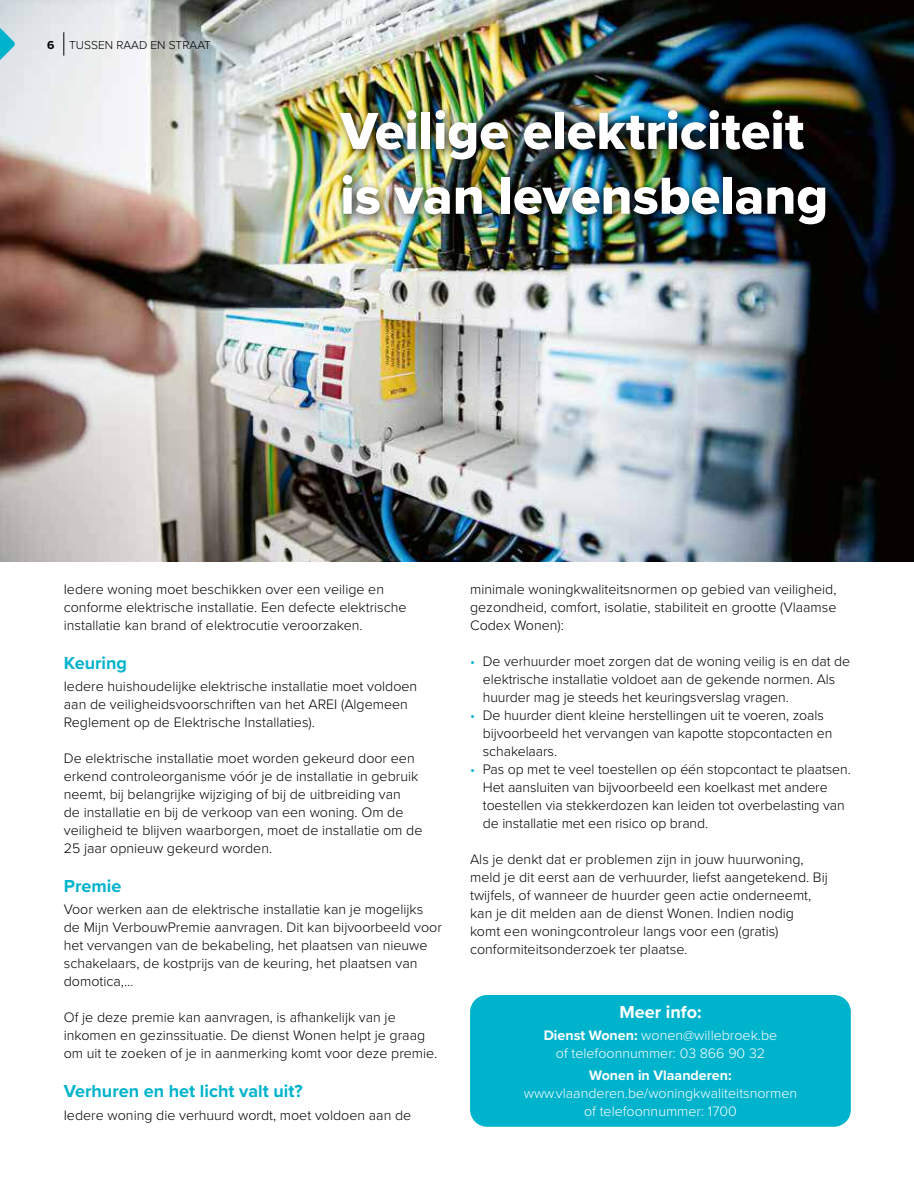
<style>
.page{position:relative;width:914px;height:1191px;background:#fff}
.page>*{position:absolute;margin:0;border:0;box-sizing:border-box;transform-origin:0 0}
.t1{font:54px/64.8px "Proxima Nova Extrabld";color:#fff}
.t2{font:700 18px "Proxima Nova";color:#00b3cc}
.t3{font:700 18px "Proxima Nova";color:#fff}
.t4{font:300 14.25px/18px "Proxima Nova";color:#000}
.t5{font:300 14.25px/18px "Proxima Nova";color:#fff;text-align:center}
.t6{font:700 14.25px "Proxima Nova";color:#fff}
.t7{font:300 12px "Proxima Nova";color:#000}
.s1{font-weight:700}
.s2{color:#00b3cc}
</style>
<div class="page">
<img style="left:0;top:0;width:914px;height:561px">
<svg style="left:63px;top:32px;width:1px;height:24px"></svg>
<svg style="left:0;top:1px;width:15px;height:86px"></svg>
<div style="left:470px;top:995px;width:380px;height:132px;background:#00b3cc;border-radius:17px"></div>
<div style="left:334px;top:104px;width:503px;height:132px;background:#000;opacity:.75"></div>
<p class="t7" style="left:47px;top:39px;width:165px"><span class="s1">6</span> TUSSEN RAAD EN STRAAT</p>
<h1 class="t1" style="left:340px;top:101px;width:489px">Veilige elektriciteit is van levensbelang</h1>
<p class="t4" style="left:64px;top:581px;width:344px">Iedere woning moet beschikken over een veilige en conforme elektrische installatie. Een defecte elektrische installatie kan brand of elektrocutie veroorzaken.</p>
<p class="t2" style="left:64px;top:655px;width:65px">Keuring</p>
<p class="t4" style="left:64px;top:678px;width:355px">Iedere huishoudelijke elektrische installatie moet voldoen aan de veiligheidsvoorschriften van het AREI (Algemeen<br>Reglement op de Elektrische Installaties).</p>
<p class="t4" style="left:64px;top:750px;width:360px">De elektrische installatie moet worden gekeurd door een erkend controleorganisme vóór je de installatie in gebruik neemt, bij belangrijke wijziging of bij de uitbreiding van<br>de installatie en bij de verkoop van een woning. Om de veiligheid te blijven waarborgen, moet de installatie om de 25 jaar opnieuw gekeurd worden.</p>
<p class="t2" style="left:64px;top:878px;width:59px">Premie</p>
<p class="t4" style="left:64px;top:901px;width:379px">Voor werken aan de elektrische installatie kan je mogelijks de Mijn VerbouwPremie aanvragen. Dit kan bijvoorbeeld voor het vervangen van de bekabeling, het plaatsen van nieuwe schakelaars, de kostprijs van de keuring, het plaatsen van domotica,…</p>
<p class="t4" style="left:64px;top:1009px;width:375px">Of je deze premie kan aanvragen, is a-ankelijk van je inkomen en gezinssituatie. De dienst Wonen helpt je graag om uit te zoeken of je in aanmerking komt voor deze premie.</p>
<p class="t2" style="left:64px;top:1083px;width:240px">Verhuren en het licht valt uit?</p>
<p class="t4" style="left:64px;top:1106px;width:349px">Iedere woning die verhuurd wordt, moet voldoen aan de</p>
<p class="t4" style="left:470px;top:581px;width:368px;text-align:justify">minimale woningkwaliteitsnormen op gebied van veiligheid, gezondheid, comfort, isolatie, stabiliteit en grootte (Vlaamse Codex Wonen):</p>
<p class="t4" style="left:483px;top:653px;width:369px;text-indent:-13px"><span class="s2">•</span> De verhuurder moet zorgen dat de woning veilig is en dat de elektrische installatie voldoet aan de gekende normen. Als huurder mag je steeds het keuringsverslag vragen.</p>
<p class="t4" style="left:483px;top:707px;width:351px;text-indent:-13px"><span class="s2">•</span> De huurder dient kleine herstellingen uit te voeren, zoals bijvoorbeeld het vervangen van kapotte stopcontacten en schakelaars.</p>
<p class="t4" style="left:483px;top:761px;width:369px;text-indent:-13px"><span class="s2">•</span> Pas op met te veel toestellen op één stopcontact te plaatsen.<br>Het aansluiten van bijvoorbeeld een koelkast met andere toestellen via stekkerdozen kan leiden tot overbelasting van de installatie met een risico op brand.</p>
<p class="t4" style="left:470px;top:851px;width:359px">Als je denkt dat er problemen zijn in jouw huurwoning, meld je dit eerst aan de verhuurder, liefst aangetekend. Bij twijfels, of wanneer de huurder geen actie onderneemt, kan je dit melden aan de dienst Wonen. Indien nodig<br>komt een woningcontroleur langs voor een (gratis) conformiteitsonderzoek ter plaatse.</p>
<p class="t3" style="left:619px;top:1003px;width:84px">Meer info:</p>
<p class="t5" style="left:543px;top:1027px;width:235px"><span class="s1">Dienst Wonen:</span> wonen@willebroek.be of telefoonnummer: 03 866 90 32</p>
<p class="t6" style="left:589px;top:1069px;width:144px">Wonen in Vlaanderen:</p>
<p class="t5" style="left:523px;top:1085px;width:275px">www.vlaanderen.be/woningkwaliteitsnormen of telefoonnummer: 1700</p>
</div>
